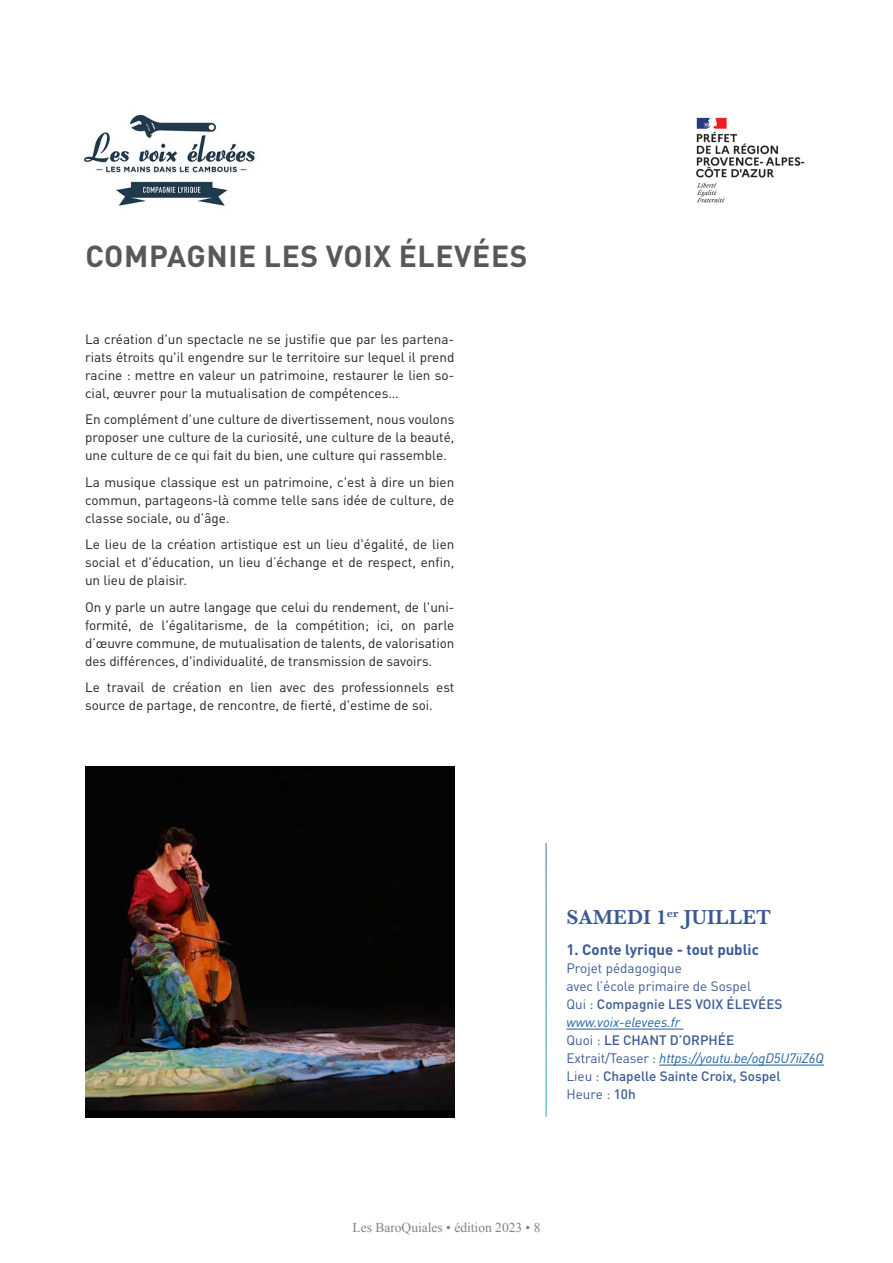
<style>
.page{position:relative;width:893px;height:1263px;background:#fff}
.page>*{position:absolute;margin:0;border:0;box-sizing:border-box;transform-origin:0 0}
.t1{font:700 30px "DIN Pro";letter-spacing:.02em;color:#57585a}
.t2{font:600 21px "Baskerville";color:#3a5994}
.t3{font:700 15px "DIN Pro";color:#3a5994}
.t4{font:13.5px/18px "DIN Pro";color:#231f20;text-align:justify}
.t5{font:13.5px/18px "DIN Pro";color:#3a5994}
.t6{font:13.5px "Times New Roman";color:#808285}
.s1{font-weight:500}
.s2{font-style:italic;color:#175d9e}
</style>
<div class="page">
<hr style="left:566px;top:1029px;width:117px;height:1px;background:#175d9e">
<hr style="left:659px;top:1065px;width:165px;height:1px;background:#175d9e">
<img style="left:85px;top:766px;width:369px;height:352px">
<img style="left:83px;top:114px;width:172px;height:92px">
<img style="left:696px;top:117px;width:109px;height:86px">
<h1 class="t1" style="left:85px;top:231px;width:444px">COMPAGNIE LES VOIX ÉLEVÉES</h1>
<p class="t4" style="left:85px;top:328px;width:371px">La création d'un spectacle ne se justifie que par les partena&shy;riats étroits qu'il engendre sur le territoire sur lequel il prend racine : mettre en valeur un patrimoine, restaurer le lien so&shy;cial, œuvrer pour la mutualisation de compétences…</p>
<p class="t4" style="left:85px;top:409px;width:371px">En complément d'une culture de divertissement, nous voulons proposer une culture de la curiosité, une culture de la beauté, une culture de ce qui fait du bien, une culture qui rassemble.</p>
<p class="t4" style="left:85px;top:471px;width:371px">La musique classique est un patrimoine, c'est à dire un bien commun, partageons-là comme telle sans idée de culture, de classe sociale, ou d'âge.</p>
<p class="t4" style="left:85px;top:534px;width:371px">Le lieu de la création artistique est un lieu d'égalité, de lien social et d'éducation, un lieu d’échange et de respect, enfin, un lieu de plaisir.</p>
<p class="t4" style="left:85px;top:596px;width:371px">On y parle un autre langage que celui du rendement, de l'uni&shy;formité, de l'égalitarisme, de la compétition; ici, on parle d’œuvre commune, de mutualisation de talents, de valorisation des différences, d'individualité, de transmission de savoirs.</p>
<p class="t4" style="left:85px;top:677px;width:371px">Le travail de création en lien avec des professionnels est source de partage, de rencontre, de fierté, d'estime de soi.</p>
<h2 class="t2" style="left:566px;top:906px;width:206px">SAMEDI 1<sup>er</sup> JUILLET</h2>
<p class="t3" style="left:566px;top:937px;width:194px">1. Conte lyrique - tout public</p>
<p class="t5" style="left:566px;top:958px;width:259px">Projet pédagogique<br>avec l’école primaire de Sospel<br>Qui : <span class="s1">Compagnie LES VOIX ÉLEVÉES </span><span class="s2">www.voix-elevees.fr<br></span>Quoi : <span class="s1">LE CHANT D’ORPHÉE<br></span>Extrait/Teaser : <span class="s2">https://youtu.be/ogD5U7iiZ6Q<br></span>Lieu : <span class="s1">Chapelle Sainte Croix, Sospel<br></span>Heure : <span class="s1">10h</span></p>
<p class="t6" style="left:352px;top:1220px;width:189px">Les BaroQuiales • édition 2023 • 8</p>
</div>
